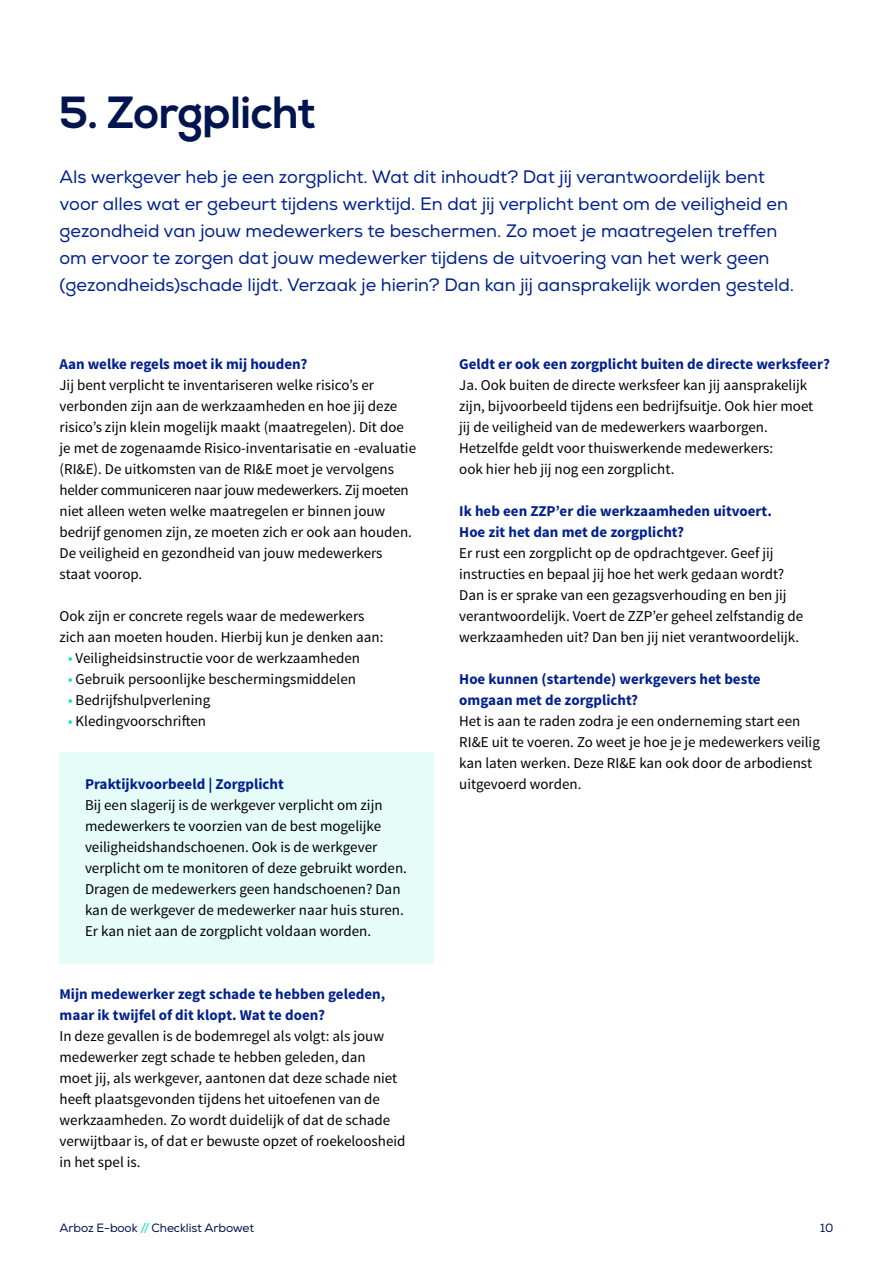
<style>
.page{position:relative;width:893px;height:1263px;background:#fff}
.page>*{position:absolute;margin:0;border:0;box-sizing:border-box;transform-origin:0 0}
.t1{font:700 45px "Nexa";letter-spacing:-.005em;color:#001450}
.t2{font:18px/27px "Nexa";color:#00218c}
.t3{font:15px/21px "Source Sans Pro";color:#000}
.t4{font:700 15px/21px "Source Sans Pro";color:#00218c}
.t5{font:12px "Nexa";letter-spacing:-.01em;color:#001450}
.s1{color:#00e6ba}
</style>
<div class="page">
<div style="left:60px;top:753px;width:374px;height:211px;background:#e6fcf8"></div>
<h1 class="t1" style="left:60px;top:86px;width:259px">5. Zorgplicht</h1>
<p class="t2" style="left:60px;top:163px;width:736px">Als werkgever heb je een zorgplicht. Wat dit inhoudt? Dat jij verantwoordelijk bent voor alles wat er gebeurt tijdens werktijd. En dat jij verplicht bent om de veiligheid en gezondheid van jouw medewerkers te beschermen. Zo moet je maatregelen treffen om ervoor te zorgen dat jouw medewerker tijdens de uitvoering van het werk geen (gezondheids)schade lijdt. Verzaak je hierin? Dan kan jij aansprakelijk worden gesteld.</p>
<p class="t4" style="left:60px;top:354px;width:249px">Aan welke regels moet ik mij houden?</p>
<p class="t3" style="left:60px;top:375px;width:358px">Jij bent verplicht te inventariseren welke risico’s er verbonden zijn aan de werkzaamheden en hoe jij deze risico’s zijn klein mogelijk maakt (maatregelen). Dit doe je met de zogenaamde Risico-inventarisatie en -evaluatie (RI&amp;E). De uitkomsten van de RI&amp;E moet je vervolgens helder communiceren naar jouw medewerkers. Zij moeten niet alleen weten welke maatregelen er binnen jouw bedrijf genomen zijn, ze moeten zich er ook aan houden.<br>De veiligheid en gezondheid van jouw medewerkers staat voorop.</p>
<p class="t3" style="left:60px;top:606px;width:325px">Ook zijn er concrete regels waar de medewerkers zich aan moeten houden. Hierbij kun je denken aan:</p>
<p class="t3" style="left:68px;top:648px;width:294px"><span class="s1">•</span> Veiligheidsinstructie voor de werkzaamheden</p>
<p class="t3" style="left:68px;top:669px;width:290px"><span class="s1">•</span> Gebruik persoonlijke beschermingsmiddelen</p>
<p class="t3" style="left:68px;top:690px;width:144px"><span class="s1">•</span> Bedrijfshulpverlening</p>
<p class="t3" style="left:68px;top:711px;width:140px"><span class="s1">•</span> Kledingvoorschriften</p>
<p class="t4" style="left:85px;top:774px;width:200px">Praktijkvoorbeeld | Zorgplicht</p>
<p class="t3" style="left:85px;top:795px;width:323px">Bij een slagerij is de werkgever verplicht om zijn medewerkers te voorzien van de best mogelijke veiligheidshandschoenen. Ook is de werkgever verplicht om te monitoren of deze gebruikt worden.<br>Dragen de medewerkers geen handschoenen? Dan kan de werkgever de medewerker naar huis sturen.<br>Er kan niet aan de zorgplicht voldaan worden.</p>
<p class="t4" style="left:60px;top:984px;width:327px">Mijn medewerker zegt schade te hebben geleden, maar ik twijfel of dit klopt. Wat te doen?</p>
<p class="t3" style="left:60px;top:1026px;width:347px">In deze gevallen is de bodemregel als volgt: als jouw medewerker zegt schade te hebben geleden, dan<br>moet jij, als werkgever, aantonen dat deze schade niet heeft plaatsgevonden tijdens het uitoefenen van de werkzaamheden. Zo wordt duidelijk of dat de schade verwijtbaar is, of dat er bewuste opzet of roekeloosheid in het spel is.</p>
<p class="t4" style="left:459px;top:354px;width:372px">Geldt er ook een zorgplicht buiten de directe werksfeer?</p>
<p class="t3" style="left:459px;top:375px;width:356px">Ja. Ook buiten de directe werksfeer kan jij aansprakelijk zijn, bijvoorbeeld tijdens een bedrijfsuitje. Ook hier moet jij de veiligheid van de medewerkers waarborgen.<br>Hetzelfde geldt voor thuiswerkende medewerkers:<br>ook hier heb jij nog een zorgplicht.</p>
<p class="t4" style="left:459px;top:501px;width:314px">Ik heb een ZZP’er die werkzaamheden uitvoert.<br>Hoe zit het dan met de zorgplicht?</p>
<p class="t3" style="left:459px;top:543px;width:345px">Er rust een zorgplicht op de opdrachtgever. Geef jij instructies en bepaal jij hoe het werk gedaan wordt?<br>Dan is er sprake van een gezagsverhouding en ben jij verantwoordelijk. Voert de ZZP’er geheel zelfstandig de werkzaamheden uit? Dan ben jij niet verantwoordelijk.</p>
<p class="t4" style="left:459px;top:669px;width:303px">Hoe kunnen (startende) werkgevers het beste omgaan met de zorgplicht?</p>
<p class="t3" style="left:459px;top:711px;width:362px">Het is aan te raden zodra je een onderneming start een RI&amp;E uit te voeren. Zo weet je hoe je je medewerkers veilig kan laten werken. Deze RI&amp;E kan ook door de arbodienst uitgevoerd worden.</p>
<p class="t5" style="left:60px;top:1221px;width:196px">Arboz E-book <span class="s1">//</span> Checklist Arbowet</p>
<p class="t5" style="left:820px;top:1221px;width:15px">10</p>
</div>
